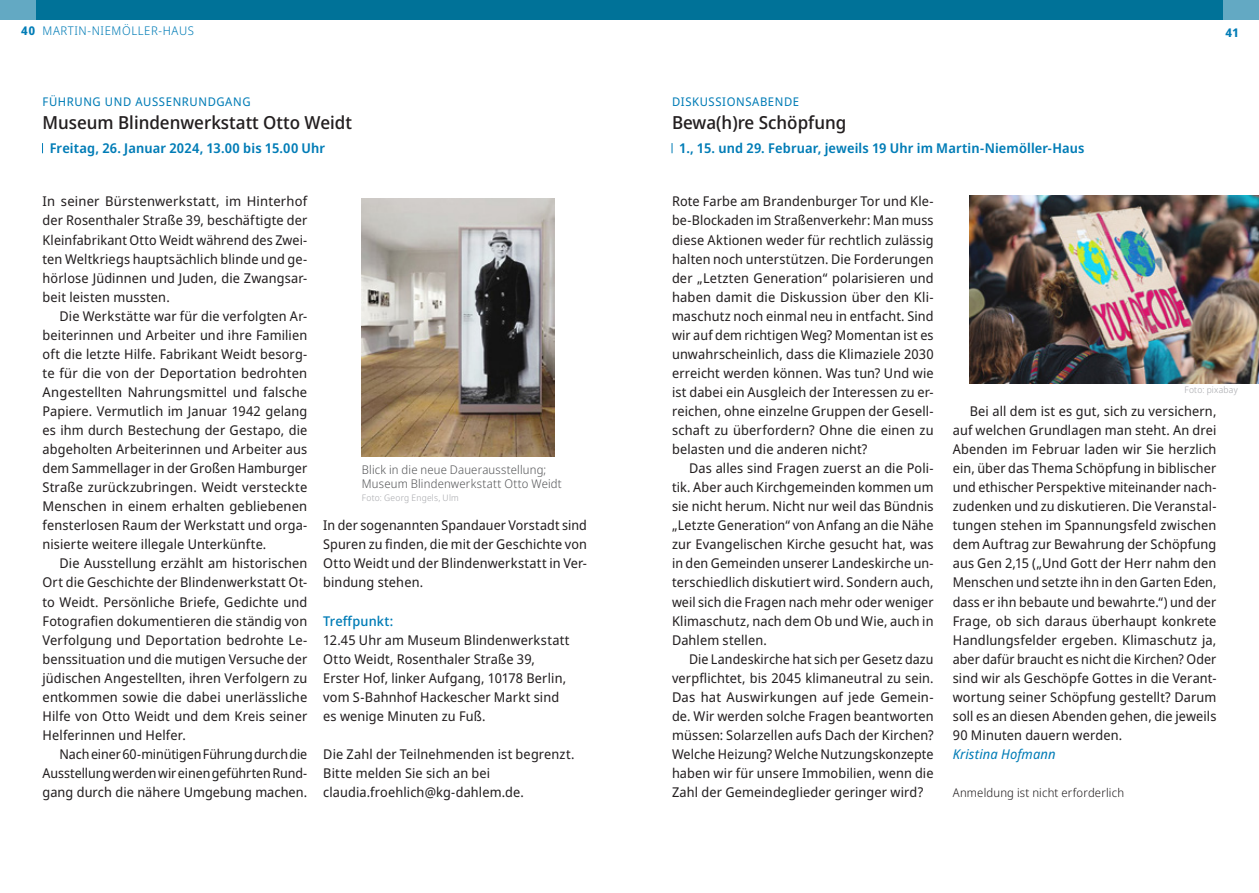
<style>
.page{position:relative;width:1259px;height:893px;background:#fff}
.page>*{position:absolute;margin:0;border:0;box-sizing:border-box;transform-origin:0 0}
.ÜberschirftKlein{font:500 18px "Noto Sans Display";color:#231f20}
.Fließtext_Einzug{font:13.5px/19px "Noto Sans Display";letter-spacing:.01em;color:#231f20;text-align:justify}
.Fließt{font:13.5px/19px "Noto Sans Display";letter-spacing:.01em;color:#231f20;text-align:justify}
.Zeit_Ort{font:600 13.5px "Noto Sans Display";letter-spacing:.01em;color:#007cb6}
.Autoren{font:italic 13.5px "Noto Sans Display";letter-spacing:.01em;color:#007cb6}
.Bilderunterschrift{font:300 12px/14.4px "Noto Sans Display";letter-spacing:.015em;color:#57585a}
.Dachzeile{font:12px "Noto Sans Display";letter-spacing:.05em;color:#007cb6}
.Light_8Pt{font:300 12px "Noto Sans Display";letter-spacing:.015em;color:#231f20}
.Rubrik{font:300 12px "Noto Sans Display";letter-spacing:.05em;color:#007cb6}
.t1{font:700 12px "Noto Sans Display";color:#007cb6}
.Quellen{font:300 9px "Noto Sans Display";letter-spacing:.025em;color:#a8a9ad}
.s1{font-weight:700}
.s2{font-weight:500;color:#007cb6}
</style>
<div class="page">
<div style="left:34px;top:0;width:1191px;height:19px;background:#007298"></div>
<div style="left:0;top:0;width:35px;height:19px;background:#63a9c3"></div>
<div style="left:1223px;top:0;width:36px;height:19px;background:#63a9c3"></div>
<img style="left:969px;top:196px;width:290px;height:188px">
<img style="left:362px;top:198px;width:192px;height:258px">
<p class="Rubrik" style="left:21px;top:22px;width:174px"><span class="s1">40</span> MARTIN-NIEMÖLLER-HAUS</p>
<p class="t1" style="left:1225px;top:24px;width:15px">41</p>
<p class="Dachzeile" style="left:43px;top:94px;width:210px">FÜHRUNG UND AUSSENRUNDGANG</p>
<p class="ÜberschirftKlein" style="left:43px;top:110px;width:311px">Museum Blindenwerkstatt Otto Weidt</p>
<p class="Zeit_Ort" style="left:50px;top:139px;width:277px">Freitag, 26. Januar 2024, 13.00 bis 15.00 Uhr</p>
<p class="Fließt" style="left:43px;top:192px;width:266px">In seiner Bürstenwerkstatt, im Hinterhof der Rosenthaler Straße 39, beschäftigte der Kleinfabrikant Otto Weidt während des Zwei&shy;ten Weltkriegs hauptsächlich blinde und ge&shy;hörlose Jüdinnen und Juden, die Zwangsar&shy;beit leisten mussten.</p>
<p class="Fließtext_Einzug" style="left:43px;top:307px;width:266px;text-indent:17px">Die Werkstätte war für die verfolgten Ar&shy;beiterinnen und Arbeiter und ihre Familien oft die letzte Hilfe. Fabrikant Weidt besorg&shy;te für die von der Deportation bedrohten Angestellten Nahrungsmittel und falsche Papiere. Vermutlich im Januar 1942 gelang es ihm durch Bestechung der Gestapo, die abgeholten Arbeiterinnen und Arbeiter aus dem Sammellager in der Großen Hamburger Straße zurückzubringen. Weidt versteckte Menschen in einem erhalten gebliebenen fensterlosen Raum der Werkstatt und orga&shy;nisierte weitere illegale Unterkünfte.</p>
<p class="Fließtext_Einzug" style="left:43px;top:554px;width:266px;text-indent:17px">Die Ausstellung erzählt am historischen Ort die Geschichte der Blindenwerkstatt Ot&shy;to Weidt. Persönliche Briefe, Gedichte und Fotografien dokumentieren die ständig von Verfolgung und Deportation bedrohte Le&shy;benssituation und die mutigen Versuche der jüdischen Angestellten, ihren Verfolgern zu entkommen sowie die dabei unerlässliche Hilfe von Otto Weidt und dem Kreis seiner Helferinnen und Helfer.</p>
<p class="Fließtext_Einzug" style="left:43px;top:745px;width:266px;text-indent:17px">Nach einer 60-minütigen Führung durch die Ausstellung werden wir einen geführten Rund&shy;gang durch die nähere Umgebung machen.</p>
<p class="Bilderunterschrift" style="left:362px;top:462px;width:201px">Blick in die neue Dauerausstellung;<br>Museum Blindenwerkstatt Otto Weidt</p>
<p class="Quellen" style="left:362px;top:491px;width:98px">Foto: Georg Engels, Ulm</p>
<p class="Fließtext_Einzug" style="left:323px;top:516px;width:265px">In der sogenannten Spandauer Vorstadt sind Spuren zu finden, die mit der Geschichte von Otto Weidt und der Blindenwerkstatt in Ver&shy;bindung stehen.</p>
<p class="Fließt" style="left:323px;top:611px;width:248px;text-align:left"><span class="s2">Treffpunkt:<br></span>12.45 Uhr am Museum Blindenwerkstatt<br>Otto Weidt, Rosenthaler Straße 39,<br>Erster Hof, linker Aufgang, 10178 Berlin, vom S-Bahnhof Hackescher Markt sind es wenige Minuten zu Fuß.</p>
<p class="Fließt" style="left:323px;top:745px;width:253px;text-align:left">Die Zahl der Teilnehmenden ist begrenzt.<br>Bitte melden Sie sich an bei claudia.froehlich@kg-dahlem.de.</p>
<p class="Dachzeile" style="left:672px;top:94px;width:129px">DISKUSSIONSABENDE</p>
<p class="ÜberschirftKlein" style="left:672px;top:110px;width:176px">Bewa(h)re Schöpfung</p>
<p class="Zeit_Ort" style="left:679px;top:139px;width:407px">1., 15. und 29. Februar, jeweils 19 Uhr im Martin-Niemöller-Haus</p>
<p class="Fließt" style="left:672px;top:192px;width:263px">Rote Farbe am Brandenburger Tor und Kle&shy;be-Blockaden im Straßenverkehr: Man muss diese Aktionen weder für rechtlich zulässig halten noch unterstützen. Die Forderungen der „Letzten Generation“ polarisieren und haben damit die Diskussion über den Kli&shy;maschutz noch einmal neu in entfacht. Sind wir auf dem richtigen Weg? Momentan ist es unwahrscheinlich, dass die Klimaziele 2030 erreicht werden können. Was tun? Und wie ist dabei ein Ausgleich der Interessen zu er&shy;reichen, ohne einzelne Gruppen der Gesell&shy;schaft zu überfordern? Ohne die einen zu belasten und die anderen nicht?</p>
<p class="Fließtext_Einzug" style="left:672px;top:459px;width:263px;text-indent:17px">Das alles sind Fragen zuerst an die Poli&shy;tik. Aber auch Kirchgemeinden kommen um sie nicht herum. Nicht nur weil das Bündnis „Letzte Generation“ von Anfang an die Nähe zur Evangelischen Kirche gesucht hat, was in den Gemeinden unserer Landeskirche un&shy;terschiedlich diskutiert wird. Sondern auch, weil sich die Fragen nach mehr oder weniger Klimaschutz, nach dem Ob und Wie, auch in Dahlem stellen.</p>
<p class="Fließtext_Einzug" style="left:672px;top:649px;width:263px;text-indent:17px">Die Landeskirche hat sich per Gesetz dazu verpflichtet, bis 2045 klimaneutral zu sein.<br>Das hat Auswirkungen auf jede Gemein&shy;de. Wir werden solche Fragen beantworten müssen: Solarzellen aufs Dach der Kirchen?<br>Welche Heizung? Welche Nutzungskonzepte haben wir für unsere Immobilien, wenn die Zahl der Gemeindeglieder geringer wird?</p>
<p class="Quellen" style="left:1184px;top:384px;width:55px">Foto: pixabay</p>
<p class="Fließtext_Einzug" style="left:952px;top:402px;width:265px;text-indent:17px">Bei all dem ist es gut, sich zu versichern, auf welchen Grundlagen man steht. An drei Abenden im Februar laden wir Sie herzlich ein, über das Thema Schöpfung in biblischer und ethischer Perspektive miteinander nach&shy;zudenken und zu diskutieren. Die Veranstal&shy;tungen stehen im Spannungsfeld zwischen dem Auftrag zur Bewahrung der Schöpfung aus Gen 2,15 („Und Gott der Herr nahm den Menschen und setzte ihn in den Garten Eden, dass er ihn bebaute und bewahrte.“) und der Frage, ob sich daraus überhaupt konkrete Handlungsfelder ergeben. Klimaschutz ja, aber dafür braucht es nicht die Kirchen? Oder sind wir als Geschöpfe Gottes in die Verant&shy;wortung seiner Schöpfung gestellt? Darum soll es an diesen Abenden gehen, die jeweils 90 Minuten dauern werden.</p>
<p class="Autoren" style="left:952px;top:744px;width:104px">Kristina Hofmann</p>
<p class="Light_8Pt" style="left:952px;top:784px;width:173px">Anmeldung ist nicht erforderlich</p>
</div>
